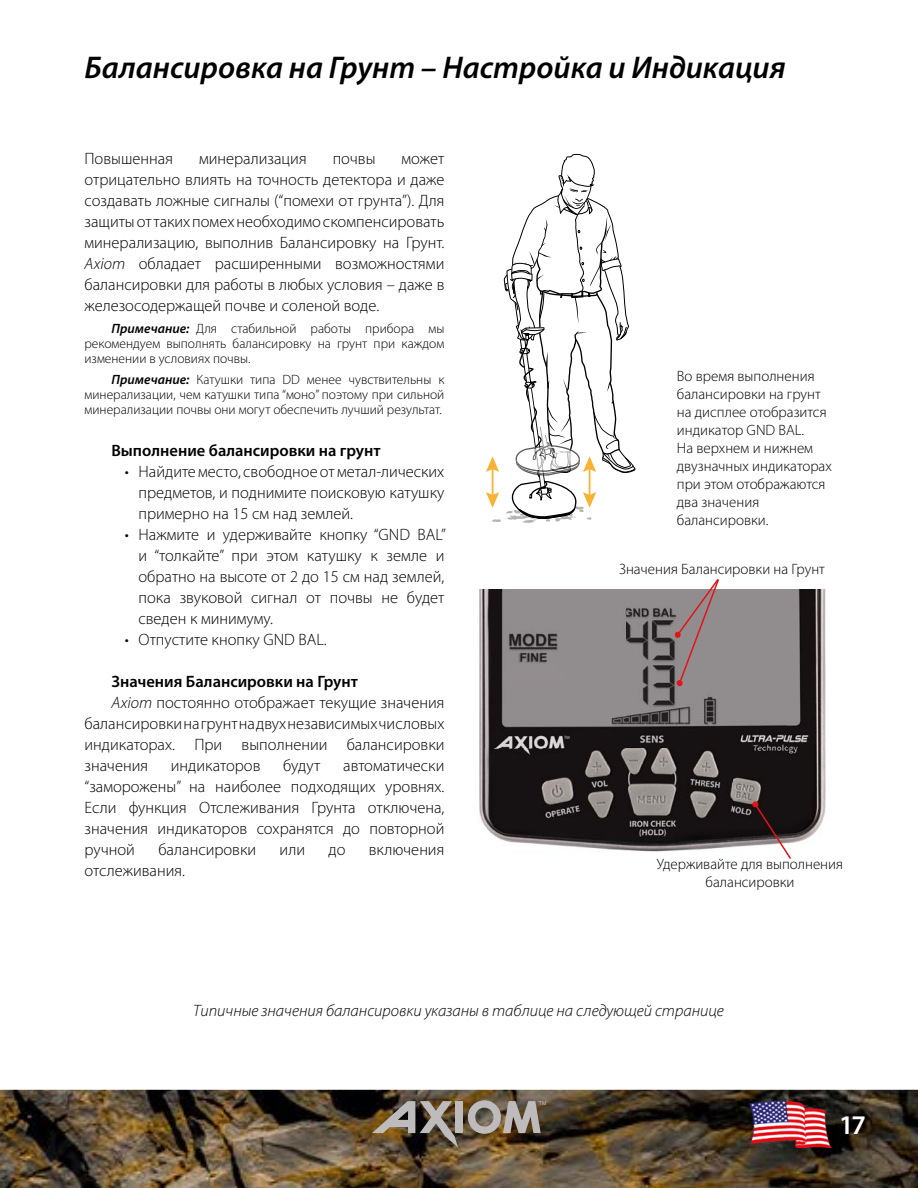
<style>
.page{position:relative;width:918px;height:1188px;background:#fff}
.page>*{position:absolute;margin:0;border:0;box-sizing:border-box;transform-origin:0 0}
.t1{font:italic 600 31.5px "Myriad Pro";color:#000}
.t2{font:600 27px "Myriad Pro";color:#fff}
.t3{font:300 16.5px/21px "Myriad Pro";color:#000;text-align:justify}
.t4{font:italic 300 16.5px "Myriad Pro";color:#000}
.t5{font:600 16.5px "Myriad Pro";color:#000}
.t6{font:300 15px/18px "Myriad Pro";color:#000}
.t7{font:300 13.5px/15px "Myriad Pro";color:#000;text-align:justify}
.s1{font-style:italic}
.s2{font-weight:600;font-style:italic}
</style>
<div class="page">
<img style="left:0;top:1090px;width:918px;height:98px">
<img style="left:745px;top:1100px;width:89px;height:48px">
<div style="left:456px;top:1101px;width:7px;height:32px;background:#bdbbbb"></div>
<svg style="left:372px;top:1101px;width:86px;height:46px"></svg>
<svg style="left:468px;top:1100px;width:78px;height:34px"></svg>
<svg style="left:486px;top:153px;width:150px;height:370px"></svg>
<img style="left:479px;top:589px;width:347px;height:263px">
<svg style="left:752px;top:801px;width:41px;height:58px"></svg>
<svg style="left:674px;top:579px;width:46px;height:108px"></svg>
<h1 class="t1" style="left:84px;top:47px;width:703px">Балансировка на Грунт – Настройка и Индикация</h1>
<p class="t3" style="left:84px;top:148px;width:90px">Повышенная</p>
<p class="t3" style="left:199px;top:148px;width:109px">минерализация</p>
<p class="t3" style="left:333px;top:148px;width:44px">почвы</p>
<p class="t3" style="left:84px;top:148px;width:361px;text-indent:317px">может отрицательно влиять на точность детектора и даже создавать ложные сигналы (“помехи от грунта”). Для защиты от таких помех необходимо скомпенсировать минерализацию, выполнив Балансировку на Грунт.<br><span class="s1">Axiom</span> обладает расширенными возможностями балансировки для работы в любых условия – даже в железосодержащей почве и соленой воде.</p>
<p class="t7" style="left:84px;top:320px;width:361px;text-indent:27px"><span class="s2">Примечание:</span> Для стабильной работы прибора мы рекомендуем выполнять балансировку на грунт при каждом изменении в условиях почвы.</p>
<p class="t7" style="left:84px;top:372px;width:361px;text-indent:27px"><span class="s2">Примечание:</span> Катушки типа DD менее чувствительны к минерализации, чем катушки типа “моно” поэтому при сильной минерализации почвы они могут обеспечить лучший результат.</p>
<p class="t5" style="left:111px;top:440px;width:271px">Выполнение балансировки на грунт</p>
<p class="t3" style="left:138px;top:461px;width:307px;text-indent:-13px">• Найдите место, свободное от метал-лических предметов, и поднимите поисковую катушку примерно на 15 см над землей.</p>
<p class="t3" style="left:138px;top:524px;width:309px;text-indent:-13px">• Нажмите и удерживайте кнопку “GND BAL” и “толкайте” при этом катушку к земле и обратно на высоте от 2 до 15 см над землей, пока звуковой сигнал от почвы не будет сведен к минимуму.</p>
<p class="t3" style="left:125px;top:629px;width:203px">• Отпустите кнопку GND BAL.</p>
<p class="t5" style="left:111px;top:671px;width:248px">Значения Балансировки на Грунт</p>
<p class="t3" style="left:111px;top:692px;width:334px"><span class="s1">Axiom</span> постоянно отображает текущие значения</p>
<p class="t3" style="left:85px;top:713px;width:361px">балансировки на грунт на двух независимых числовых</p>
<p class="t3" style="left:85px;top:734px;width:361px">индикаторах. При выполнении балансировки</p>
<p class="t3" style="left:85px;top:755px;width:65px">значения</p>
<p class="t3" style="left:171px;top:755px;width:91px">индикаторов</p>
<p class="t3" style="left:283px;top:755px;width:39px">будут</p>
<p class="t3" style="left:85px;top:755px;width:361px;text-indent:259px">автоматически “заморожены” на наиболее подходящих уровнях.<br>Если функция Отслеживания Грунта отключена, значения индикаторов сохранятся до повторной ручной</p>
<p class="t3" style="left:158px;top:839px;width:99px">балансировки</p>
<p class="t3" style="left:280px;top:839px;width:27px">или</p>
<p class="t3" style="left:329px;top:839px;width:18px">до</p>
<p class="t3" style="left:369px;top:839px;width:77px">включения</p>
<p class="t3" style="left:85px;top:860px;width:102px">отслеживания.</p>
<p class="t6" style="left:677px;top:366px;width:157px">Во время выполнения балансировки на грунт на дисплее отобразится индикатор GND BAL.<br>На верхнем и нижнем двузначных индикаторах при этом отображаются два значения балансировки.</p>
<p class="t6" style="left:619px;top:560px;width:207px">Значения Балансировки на Грунт</p>
<p class="t6" style="left:657px;top:855px;width:188px;text-align:center">Удерживайте для выполнения балансировки</p>
<p class="t4" style="left:193px;top:1001px;width:532px">Типичные значения балансировки указаны в таблице на следующей странице</p>
<h2 class="t2" style="left:839px;top:1108px;width:28px">17</h2>
</div>
